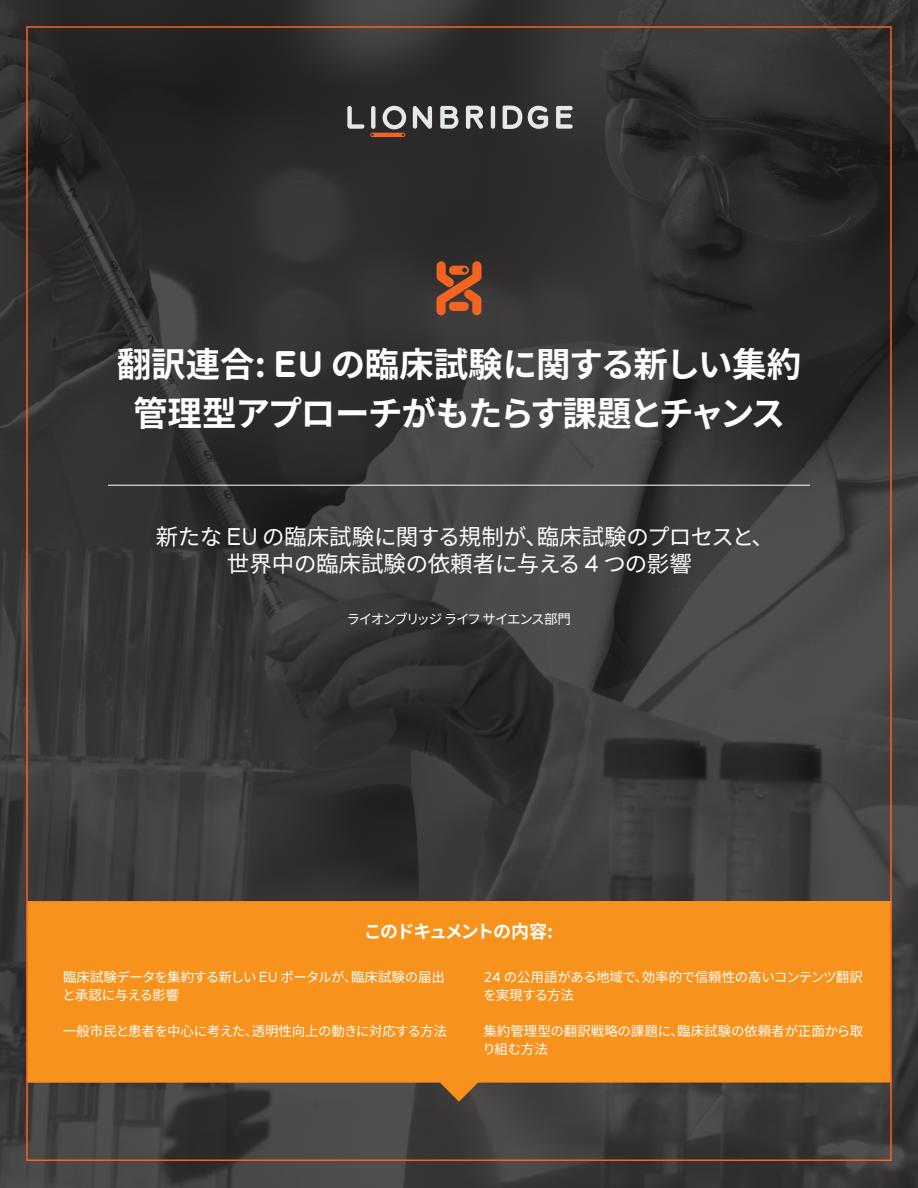
<style>
.page{position:relative;width:918px;height:1188px;background:#fff}
.page>*{position:absolute;margin:0;border:0;box-sizing:border-box;transform-origin:0 0}
.Lion_Main_Title{font:700 34.5px/49.5px "Noto Sans CJ Kjp";letter-spacing:-.035em;color:#fff;text-align:center}
.Lion_Body{font:22.5px/27px "Noto Sans CJ Kjp";letter-spacing:-.015em;color:#fff;text-align:center}
.Lion_Body-2{font:700 18px "Noto Sans CJ Kjp";letter-spacing:-.09em;color:#fff}
.Lion_Body-3{font:13.5px/18px "Noto Sans CJ Kjp";letter-spacing:-.02em;color:#fff}
.Lion_Body-4{font:13.5px/18px "Noto Sans CJ Kjp";color:#fff}
.Lion_Body-5{font:13.5px "Noto Sans CJ Kjp";letter-spacing:-.1em;color:#fff}
.s1{font-family:"Lionbridge Sans"}
.s2{font-family:"Lionbridge Sans";font-weight:300}
</style>
<div class="page">
<img style="left:0;top:0;width:918px;height:1188px">
<svg style="left:347px;top:106px;width:17px;height:23px"></svg>
<svg style="left:413px;top:106px;width:19px;height:23px"></svg>
<svg style="left:440px;top:106px;width:18px;height:23px"></svg>
<svg style="left:466px;top:106px;width:17px;height:23px"></svg>
<svg style="left:491px;top:106px;width:4px;height:23px"></svg>
<svg style="left:528px;top:106px;width:20px;height:23px"></svg>
<svg style="left:370px;top:106px;width:36px;height:31px"></svg>
<svg style="left:503px;top:106px;width:19px;height:23px"></svg>
<svg style="left:556px;top:106px;width:17px;height:23px"></svg>
<hr style="left:108px;top:485px;width:702px;height:1px;background:#fff">
<svg style="left:436px;top:261px;width:46px;height:54px;background:#a55028"></svg>
<div style="left:27px;top:901px;width:865px;height:182px;background:#f7931d"></div>
<svg style="left:440px;top:1082px;width:38px;height:20px"></svg>
<p class="Lion_Main_Title" style="left:117px;top:340px;width:686px">翻訳連合: <span class="s1">EU</span> の臨床試験に関する新しい集約管理型アプローチがもたらす課題とチャンス</p>
<p class="Lion_Body" style="left:156px;top:524px;width:620px">新たな <span class="s2">EU</span> の臨床試験に関する規制が、臨床試験のプロセスと、世界中の臨床試験の依頼者に与える <span class="s2">4</span> つの影響</p>
<p class="Lion_Body-5" style="left:347px;top:611px;width:226px">ライオンブリッジ ライフ サイエンス部門</p>
<p class="Lion_Body-2" style="left:364px;top:922px;width:191px">このドキュメントの内容:</p>
<p class="Lion_Body-3" style="left:63px;top:968px;width:384px">臨床試験データを集約する新しい <span class="s2">EU</span> ポータルが、臨床試験の届出と承認に与える影響</p>
<p class="Lion_Body-3" style="left:63px;top:1022px;width:385px">一般市民と患者を中心に考えた、透明性向上の動きに対応する方法</p>
<p class="Lion_Body-3" style="left:483px;top:968px;width:381px"><span class="s2">24</span> の公用語がある地域で、効率的で信頼性の高いコンテンツ翻訳を実現する方法</p>
<p class="Lion_Body-4" style="left:483px;top:1022px;width:382px">集約管理型の翻訳戦略の課題に、臨床試験の依頼者が正面から取り組む方法</p>
</div>
